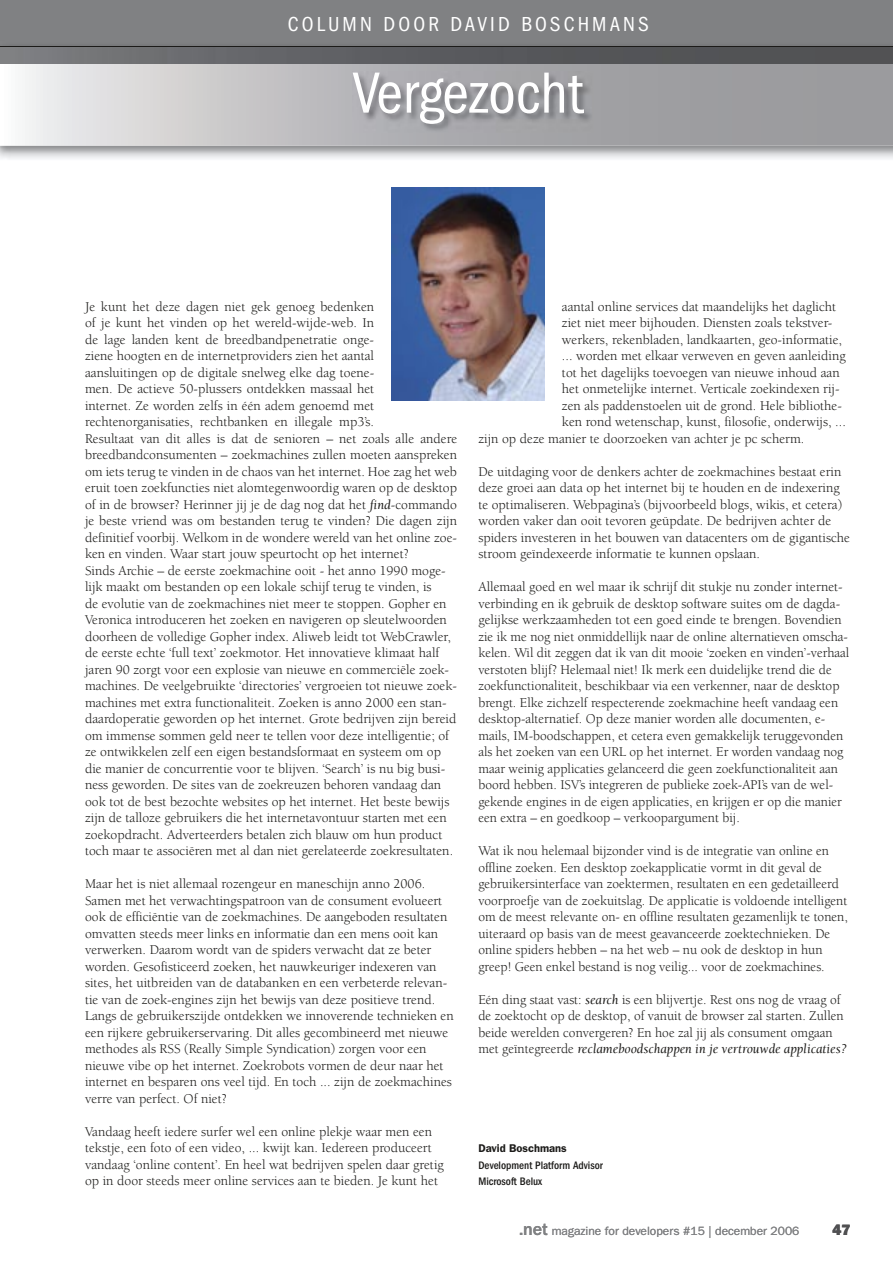
<style>
.page{position:relative;width:893px;height:1263px;background:#fff}
.page>*{position:absolute;margin:0;border:0;box-sizing:border-box;transform-origin:0 0}
.t1{font:condensed 60px "Franklin Gothic";color:#fff}
.t2{font:condensed 21px "Franklin Gothic";letter-spacing:.15em;color:#fff}
.t3{font:800 15px "Franklin Gothic";color:#505052}
.t4{font:13.8px/16.5px "Berkeley";color:#1c1b19}
.t5{font:12px "Franklin Gothic";color:#808183}
.t6{font:500 condensed 11.25px/16.5px "Franklin Gothic";color:#1c1b19}
.t7{font:600 11.25px "Franklin Gothic";color:#1c1b19}
.s1{font-style:italic}
.s2{font-weight:800}
.s3{font-weight:500;font-size:18px}
</style>
<div class="page">
<svg style="left:0;top:64px;width:893px;height:82px;background:#bab9bb"></svg>
<div style="left:0;top:0;width:893px;height:40px;background:#808183"></div>
<img style="left:0;top:40px;width:893px;height:24px">
<hr style="left:0;top:46px;width:893px;height:1px;background:#1c1b19">
<img style="left:353px;top:72px;width:241px;height:61px">
<img style="left:391px;top:187px;width:154px;height:214px">
<h2 class="t2" style="left:288px;top:13px;width:363px">COLUMN DOOR DAVID BOSCHMANS</h2>
<h1 class="t1" style="left:352px;top:59px;width:233px">Vergezocht</h1>
<p class="t4" style="left:85px;top:298px;width:374px">Je kunt het deze dagen niet gek genoeg bedenken<br>of je kunt het vinden op het wereld-wijde-web. In<br>de lage landen kent de breedbandpenetratie onge-<br>ziene hoogten en de internetproviders zien het aantal<br>aansluitingen op de digitale snelweg elke dag toene-<br>men. De actieve 50-plussers ontdekken massaal het<br>internet. Ze worden zelfs in één adem genoemd met rechtenorganisaties, rechtbanken en illegale mp3’s.<br>Resultaat van dit alles is dat de senioren – net zoals alle andere breedbandconsumenten – zoekmachines zullen moeten aanspreken om iets terug te vinden in de chaos van het internet. Hoe zag het web eruit toen zoekfuncties niet alomtegenwoordig waren op de desktop of in de browser? Herinner jij je de dag nog dat het <span class="s1">find</span>-commando je beste vriend was om bestanden terug te vinden? Die dagen zijn definitief voorbij. Welkom in de wondere wereld van het online zoe&shy;ken en vinden. Waar start jouw speurtocht op het internet?<br>Sinds Archie – de eerste zoekmachine ooit - het anno 1990 moge&shy;lijk maakt om bestanden op een lokale schijf terug te vinden, is<br>de evolutie van de zoekmachines niet meer te stoppen. Gopher en Veronica introduceren het zoeken en navigeren op sleutelwoorden doorheen de volledige Gopher index. Aliweb leidt tot WebCrawler, de eerste echte ‘full text’ zoekmotor. Het innovatieve klimaat half jaren 90 zorgt voor een explosie van nieuwe en commerciële zoek&shy;machines. De veelgebruikte ‘directories’ vergroeien tot nieuwe zoek&shy;machines met extra functionaliteit. Zoeken is anno 2000 een stan&shy;daardoperatie geworden op het internet. Grote bedrijven zijn bereid om immense sommen geld neer te tellen voor deze intelligentie; of ze ontwikkelen zelf een eigen bestandsformaat en systeem om op die manier de concurrentie voor te blijven. ‘Search’ is nu big busi&shy;ness geworden. De sites van de zoekreuzen behoren vandaag dan ook tot de best bezochte websites op het internet. Het beste bewijs zijn de talloze gebruikers die het internetavontuur starten met een zoekopdracht. Adverteerders betalen zich blauw om hun product toch maar te associëren met al dan niet gerelateerde zoekresultaten.</p>
<p class="t4" style="left:85px;top:876px;width:370px">Maar het is niet allemaal rozengeur en maneschijn anno 2006.<br>Samen met het verwachtingspatroon van de consument evolueert ook de efficiëntie van de zoekmachines. De aangeboden resultaten omvatten steeds meer links en informatie dan een mens ooit kan verwerken. Daarom wordt van de spiders verwacht dat ze beter worden. Gesofisticeerd zoeken, het nauwkeuriger indexeren van sites, het uitbreiden van de databanken en een verbeterde relevan&shy;tie van de zoek-engines zijn het bewijs van deze positieve trend.<br>Langs de gebruikerszijde ontdekken we innoverende technieken en een rijkere gebruikerservaring. Dit alles gecombineerd met nieuwe methodes als RSS (Really Simple Syndication) zorgen voor een nieuwe vibe op het internet. Zoekrobots vormen de deur naar het internet en besparen ons veel tijd. En toch ... zijn de zoekmachines verre van perfect. Of niet?</p>
<p class="t4" style="left:85px;top:1123px;width:360px">Vandaag heeft iedere surfer wel een online plekje waar men een tekstje, een foto of een video, ... kwijt kan. Iedereen produceert vandaag ‘online content’. En heel wat bedrijven spelen daar gretig op in door steeds meer online services aan te bieden. Je kunt het</p>
<p class="t4" style="left:562px;top:298px;width:276px">aantal online services dat maandelijks het daglicht</p>
<p class="t4" style="left:562px;top:315px;width:272px">ziet niet meer bijhouden. Diensten zoals tekstver-</p>
<p class="t4" style="left:562px;top:331px;width:282px">werkers, rekenbladen, landkaarten, geo-informatie,</p>
<p class="t4" style="left:562px;top:348px;width:285px">... worden met elkaar verweven en geven aanleiding</p>
<p class="t4" style="left:562px;top:364px;width:279px">tot het dagelijks toevoegen van nieuwe inhoud aan</p>
<p class="t4" style="left:562px;top:381px;width:279px">het onmetelijke internet. Verticale zoekindexen rij-</p>
<p class="t4" style="left:562px;top:397px;width:281px">zen als paddenstoelen uit de grond. Hele bibliothe-</p>
<p class="t4" style="left:562px;top:414px;width:285px">ken rond wetenschap, kunst, filosofie, onderwijs, ...</p>
<p class="t4" style="left:478px;top:430px;width:328px">zijn op deze manier te doorzoeken van achter je pc scherm.</p>
<p class="t4" style="left:478px;top:463px;width:373px">De uitdaging voor de denkers achter de zoekmachines bestaat erin deze groei aan data op het internet bij te houden en de indexering te optimaliseren. Webpagina’s (bijvoorbeeld blogs, wikis, et cetera) worden vaker dan ooit tevoren geüpdate. De bedrijven achter de spiders investeren in het bouwen van datacenters om de gigantische stroom geïndexeerde informatie te kunnen opslaan.</p>
<p class="t4" style="left:478px;top:579px;width:372px">Allemaal goed en wel maar ik schrijf dit stukje nu zonder internet&shy;verbinding en ik gebruik de desktop software suites om de dagda&shy;gelijkse werkzaamheden tot een goed einde te brengen. Bovendien zie ik me nog niet onmiddellijk naar de online alternatieven omscha&shy;kelen. Wil dit zeggen dat ik van dit mooie ‘zoeken en vinden’-verhaal verstoten blijf? Helemaal niet! Ik merk een duidelijke trend die de zoekfunctionaliteit, beschikbaar via een verkenner, naar de desktop brengt. Elke zichzelf respecterende zoekmachine heeft vandaag een desktop-alternatief. Op deze manier worden alle documenten, e&shy;mails, IM-boodschappen, et cetera even gemakkelijk teruggevonden als het zoeken van een URL op het internet. Er worden vandaag nog maar weinig applicaties gelanceerd die geen zoekfunctionaliteit aan boord hebben. ISV’s integreren de publieke zoek-API’s van de wel&shy;gekende engines in de eigen applicaties, en krijgen er op die manier een extra – en goedkoop – verkoopargument bij.</p>
<p class="t4" style="left:478px;top:843px;width:371px">Wat ik nou helemaal bijzonder vind is de integratie van online en offline zoeken. Een desktop zoekapplicatie vormt in dit geval de gebruikersinterface van zoektermen, resultaten en een gedetailleerd voorproefje van de zoekuitslag. De applicatie is voldoende intelligent om de meest relevante on- en offline resultaten gezamenlijk te tonen, uiteraard op basis van de meest geavanceerde zoektechnieken. De online spiders hebben – na het web – nu ook de desktop in hun greep! Geen enkel bestand is nog veilig... voor de zoekmachines.</p>
<p class="t4" style="left:478px;top:991px;width:370px">Eén ding staat vast: <span class="s1">search</span> is een blijvertje. Rest ons nog de vraag of de zoektocht op de desktop, of vanuit de browser zal starten. Zullen beide werelden convergeren? En hoe zal jij als consument omgaan met geïntegreerde <span class="s1">reclameboodschappen in je vertrouwde applicaties?</span></p>
<p class="t7" style="left:478px;top:1142px;width:90px">David Boschmans</p>
<p class="t6" style="left:478px;top:1157px;width:126px">Development Platform Advisor<br>Microsoft Belux</p>
<p class="t5" style="left:519px;top:1224px;width:281px"><span class="s2">.</span><span class="s3">net</span> magazine for developers #15 | december 2006</p>
<p class="t3" style="left:832px;top:1221px;width:19px">47</p>
</div>
